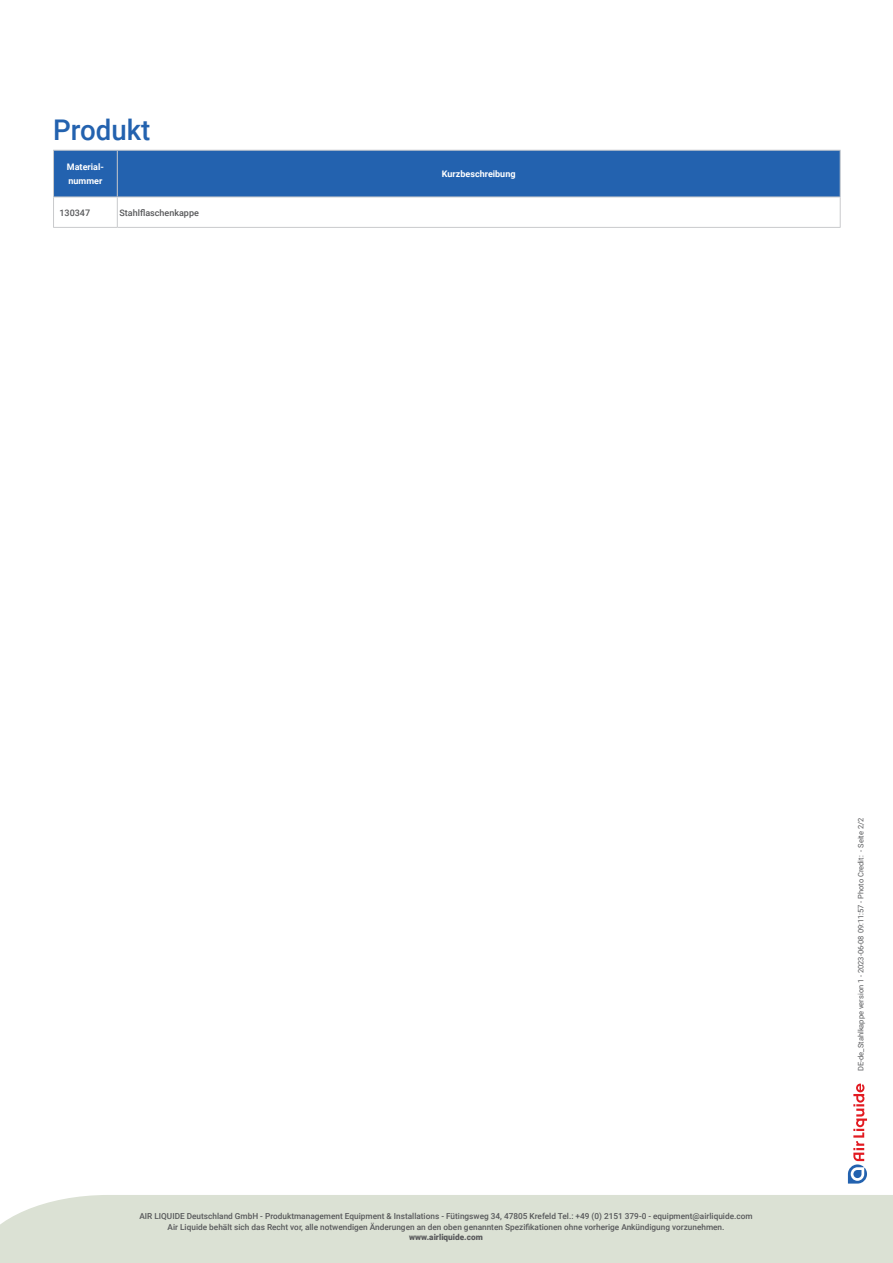
<style>
.page{position:relative;width:893px;height:1263px;background:#fff}
.page>*{position:absolute;margin:0;border:0;box-sizing:border-box;transform-origin:0 0}
.Sous_titre_bleu_pour{font:500 28.5px "Roboto";color:#2362af}
.Tableau_entete_blanc{font:700 9px/13.5px "Roboto";color:#fff}
.Tableau_texte_intéri{font:500 9px "Roboto";color:#57585a}
.t1{font:500 8.25px/10.5px "Roboto";color:#57585a;text-align:center}
.t2{font:900 8.25px "Roboto";color:#57585a}
.t3{font:7.5px "Roboto";color:#57585a}
</style>
<div class="page">
<div style="left:0;top:1195px;width:893px;height:68px;background:#dbe1d4"></div>
<svg style="left:848px;top:1083px;width:19px;height:100px"></svg>
<div style="left:54px;top:151px;width:786px;height:46px;background:#2362af"></div>
<hr style="left:53px;top:150px;width:64px;height:1px;background:#c9cacc">
<hr style="left:53px;top:151px;width:1px;height:46px;background:#c9cacc">
<hr style="left:117px;top:150px;width:724px;height:1px;background:#c9cacc">
<hr style="left:117px;top:151px;width:1px;height:46px;background:#c9cacc">
<hr style="left:840px;top:151px;width:1px;height:46px;background:#c9cacc">
<hr style="left:53px;top:197px;width:64px;height:1px;background:#c9cacc">
<hr style="left:53px;top:197px;width:1px;height:30px;background:#c9cacc">
<hr style="left:117px;top:197px;width:724px;height:1px;background:#c9cacc">
<hr style="left:117px;top:197px;width:1px;height:30px;background:#c9cacc">
<hr style="left:840px;top:197px;width:1px;height:30px;background:#c9cacc">
<hr style="left:53px;top:227px;width:64px;height:1px;background:#c9cacc">
<hr style="left:117px;top:227px;width:724px;height:1px;background:#c9cacc">
<p class="Sous_titre_bleu_pour" style="left:53px;top:110px;width:99px">Produkt</p>
<p class="Tableau_entete_blanc" style="left:67px;top:160px;width:38px">Material&shy;nummer</p>
<p class="Tableau_entete_blanc" style="left:442px;top:167px;width:75px">Kurzbeschreibung</p>
<p class="Tableau_texte_intéri" style="left:60px;top:206px;width:32px">130347</p>
<p class="Tableau_texte_intéri" style="left:119px;top:206px;width:81px">Stahlflaschenkappe</p>
<p class="t1" style="left:139px;top:1211px;width:615px">AIR LIQUIDE Deutschland GmbH - Produktmanagement Equipment &amp; Installations - Fütingsweg 34, 47805 Krefeld Tel.: +49 (0) 2151 379-0 - equipment@airliquide.com<br>Air Liquide behält sich das Recht vor, alle notwendigen Änderungen an den oben genannten Spezifikationen ohne vorherige Ankündigung vorzunehmen.</p>
<p class="t2" style="left:409px;top:1231px;width:75px">www.airliquide.com</p>
<p class="t3" style="left:856px;top:1071px;width:255px;rotate:-90deg">DE-de_Stahlkappe version 1 - 2023-06-08 09:11:57 - Photo Credit: - Seite 2/2</p>
</div>
